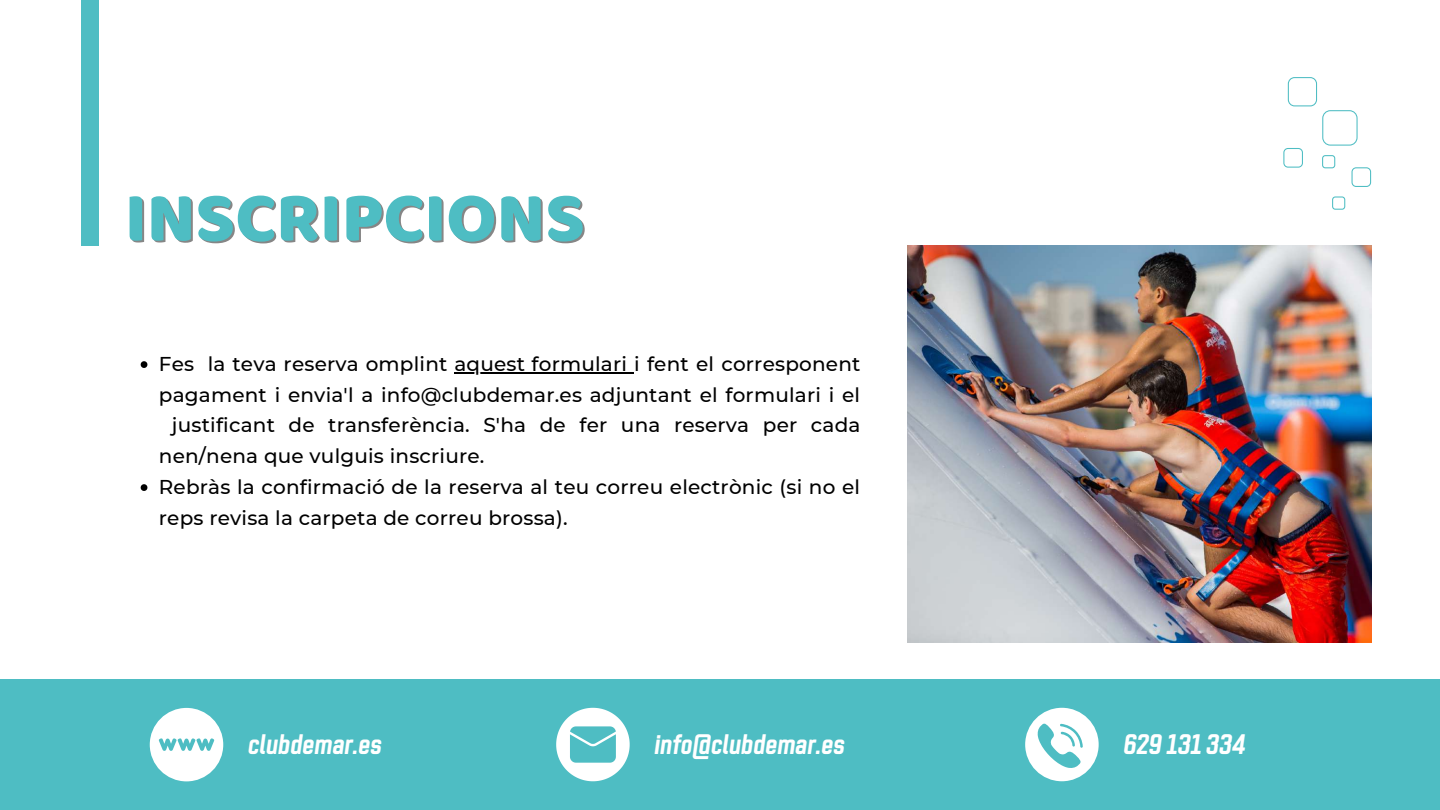
<style>
.page{position:relative;width:1440px;height:810px;background:#fff}
.page>*{position:absolute;margin:0;border:0;box-sizing:border-box;transform-origin:0 0}
.t1{font:71.7px "Baloo Da";color:#4ebdc3}
.t2{font:italic 700 28.2px "Chromoxome Pro";color:#fff}
.t3{font:500 20px "Montserrat";letter-spacing:.01em;color:#000}
</style>
<div class="page">
<img style="left:908px;top:246px;width:463px;height:397px">
<svg style="left:1283px;top:77px;width:88px;height:110px"></svg>
<svg style="left:1332px;top:196px;width:13px;height:14px"></svg>
<div style="left:0;top:680px;width:1440px;height:130px;background:#4ebdc3"></div>
<svg style="left:556px;top:708px;width:74px;height:73px"></svg>
<svg style="left:1025px;top:708px;width:74px;height:73px"></svg>
<svg style="left:150px;top:708px;width:73px;height:73px"></svg>
<div style="left:81px;top:0;width:18px;height:246px;background:#4ebdc3"></div>
<svg style="left:141px;top:361px;width:6px;height:7px"></svg>
<hr style="left:454px;top:372px;width:173px;height:2px;background:#000">
<svg style="left:627px;top:372px;width:7px;height:2px"></svg>
<svg style="left:141px;top:484px;width:6px;height:7px"></svg>
<h1 class="t1" style="left:125px;top:174px;width:461px">INSCRIPCIONS</h1>
<p class="t3" style="left:159px;top:352px;width:703px">Fes la teva reserva omplint aquest formulari i fent el corresponent</p>
<p class="t3" style="left:159px;top:382px;width:703px">pagament i envia'l a info@clubdemar.es adjuntant el formulari i el</p>
<p class="t3" style="left:172px;top:413px;width:690px">justificant de transferència. S'ha de fer una reserva per cada</p>
<p class="t3" style="left:159px;top:444px;width:327px">nen/nena que vulguis inscriure.</p>
<p class="t3" style="left:159px;top:475px;width:703px">Rebràs la confirmació de la reserva al teu correu electrònic (si no el</p>
<p class="t3" style="left:159px;top:505px;width:410px">reps revisa la carpeta de correu brossa).</p>
<h2 class="t2" style="left:249px;top:725px;width:135px">clubdemar.es</h2>
<h2 class="t2" style="left:655px;top:725px;width:192px">info@clubdemar.es</h2>
<h2 class="t2" style="left:1124px;top:725px;width:124px">629 131 334</h2>
</div>
